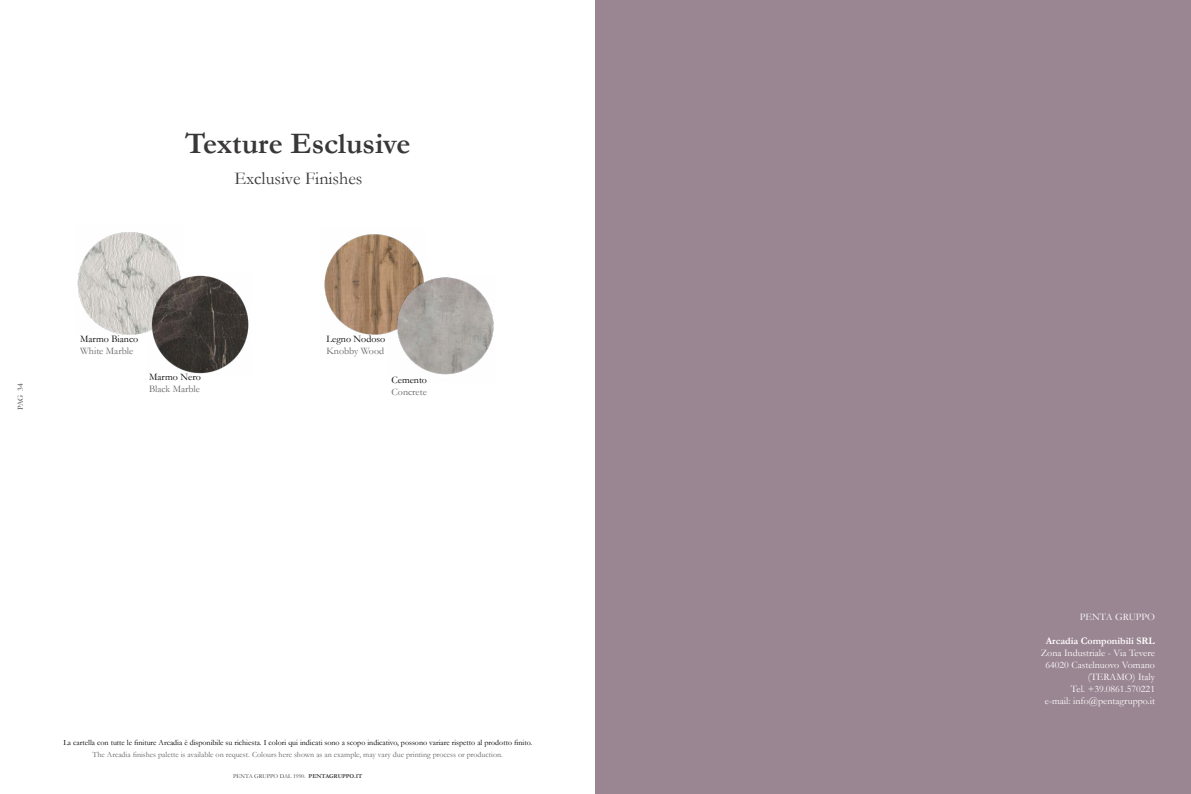
<style>
.page{position:relative;width:1191px;height:794px;background:#fff}
.page>*{position:absolute;margin:0;border:0;box-sizing:border-box;transform-origin:0 0}
.t1{font:700 30px "Garamond";color:#393738}
.t2{font:18px "Garamond";color:#393738}
.t3{font:10px/12px "Garamond";color:#fff;text-align:right}
.t4{font:10px "Garamond";color:#636466}
.t5{font:10px "Garamond";color:#000}
.t6{font:700 10px "Garamond";color:#fff}
.t7{font:8px "Garamond";color:#000}
.t8{font:8px "Garamond";color:#636466}
.t9{font:8px "Garamond";color:#393738}
.t10{font:6px "Garamond";color:#393738}
.s1{font-weight:700}
</style>
<div class="page">
<div style="left:595px;top:0;width:596px;height:794px;background:#9a8592"></div>
<img style="left:324px;top:234px;width:100px;height:101px">
<img style="left:77px;top:232px;width:103px;height:102px">
<img style="left:148px;top:271px;width:101px;height:103px">
<img style="left:387px;top:276px;width:107px;height:99px">
<h1 class="t1" style="left:185px;top:123px;width:227px">Texture Esclusive</h1>
<h2 class="t2" style="left:234px;top:166px;width:129px">Exclusive Finishes</h2>
<p class="t9" style="left:15px;top:410px;width:28px;rotate:-90deg">PAG 34</p>
<p class="t5" style="left:80px;top:332px;width:60px">Marmo Bianco</p>
<p class="t4" style="left:80px;top:344px;width:55px">White Marble</p>
<p class="t5" style="left:149px;top:370px;width:53px">Marmo Nero</p>
<p class="t4" style="left:149px;top:382px;width:53px">Black Marble</p>
<p class="t5" style="left:326px;top:332px;width:60px">Legno Nodoso</p>
<p class="t4" style="left:326px;top:344px;width:59px">Knobby Wood</p>
<p class="t5" style="left:391px;top:373px;width:37px">Cemento</p>
<p class="t4" style="left:391px;top:385px;width:37px">Concrete</p>
<p class="t7" style="left:63px;top:737px;width:470px">La cartella con tutte le finiture Arcadia è disponibile su richiesta. I colori qui indicati sono a scopo indicativo, possono variare rispetto al prodotto finito.</p>
<p class="t8" style="left:92px;top:749px;width:412px">The Arcadia finishes palette is available on request. Colours here shown as an example, may vary due printing process or production.</p>
<p class="t10" style="left:233px;top:772px;width:130px">PENTA GRUPPO DAL 1990. <span class="s1">PENTAGRUPPO.IT</span></p>
<p class="t3" style="left:1080px;top:611px;width:76px">PENTA GRUPPO</p>
<p class="t6" style="left:1045px;top:634px;width:111px">Arcadia Componibili SRL</p>
<p class="t3" style="left:1040px;top:647px;width:116px">Zona Industriale - Via Tevere<br>64020 Castelnuovo Vomano (TERAMO) Italy<br>Tel. +39.0861.570221<br>e-mail: info@pentagruppo.it</p>
</div>
